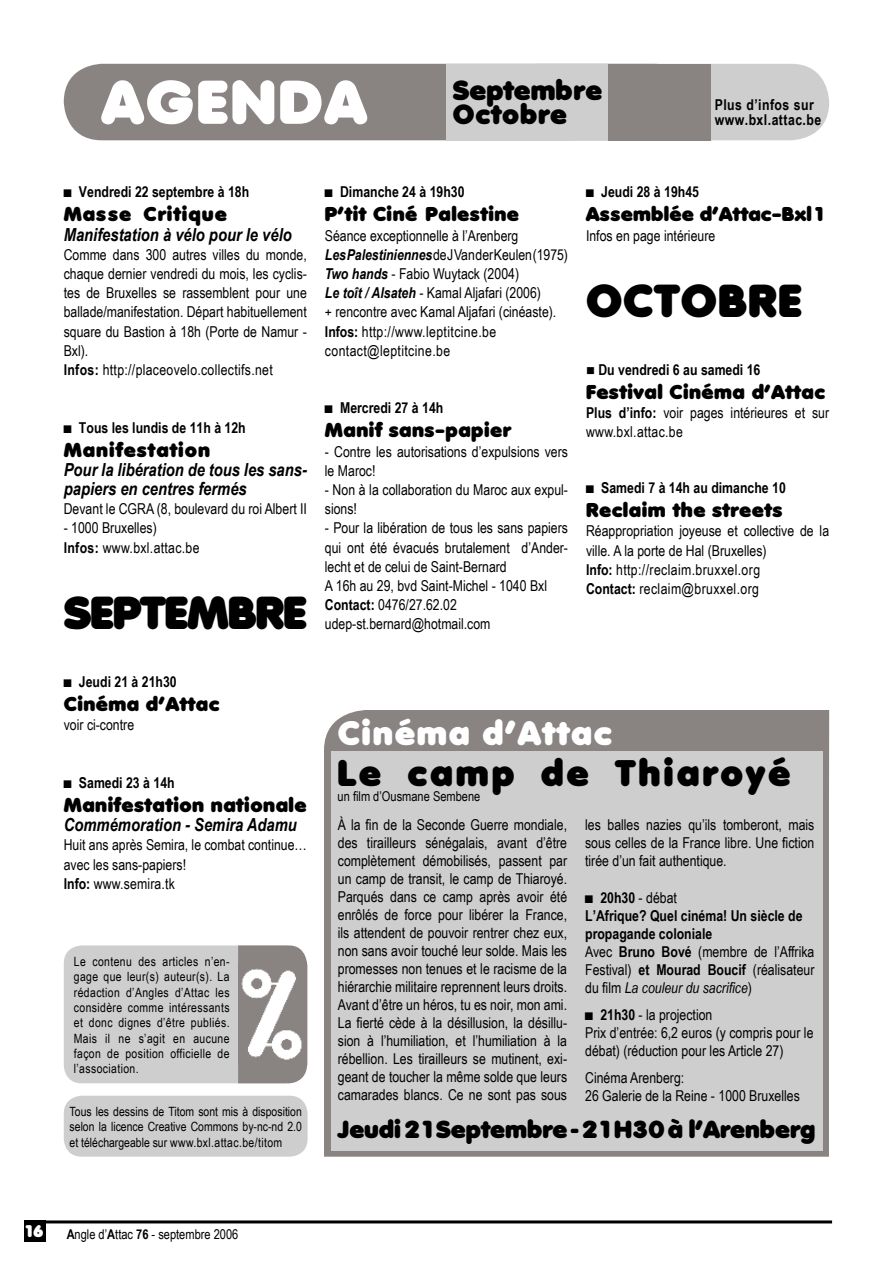
<style>
.page{position:relative;width:893px;height:1263px;background:#fff}
.page>*{position:absolute;margin:0;border:0;box-sizing:border-box;transform-origin:0 0}
.t1{font:60px "Debussy";letter-spacing:.04em;color:#fff}
.t2{font:45px "Debussy";letter-spacing:-.03em;color:#000}
.t3{font:45px "Debussy";letter-spacing:.02em;color:#000}
.t4{font:36px "Debussy";letter-spacing:.08em;color:#000}
.t5{font:33px "Debussy";letter-spacing:.05em;color:#fff}
.t6{font:27px/24px "Debussy";letter-spacing:.03em;color:#000}
.t7{font:24px "Debussy";color:#000}
.t8{font:19.5px "Debussy";letter-spacing:.025em;color:#000}
.t9{font:19.5px "Debussy";letter-spacing:.05em;color:#000}
.t10{font:italic 700 18px/19.2px "Arial Narrow";color:#000}
.t11{font:16.5px "Debussy";color:#fff}
.t12{font:15px/19.2px "Arial Narrow";color:#000}
.t13{font:700 15px/18px "Arial Narrow";color:#000}
.t14{font:700 15px/15px "Arial Narrow";letter-spacing:.03em;color:#000}
.t15{font:13.5px "Arial Narrow";color:#000}
.t16{font:12.75px/15.3px "Arial Narrow";letter-spacing:.03em;color:#000;text-align:justify}
.s1{font-weight:400;font-size:16.5px}
.s2{font-weight:700}
.s3{font-weight:700;font-style:italic}
.s4{font-weight:400}
.s5{font-weight:400;font-style:italic}
.s6{font-size:16.5px}
</style>
<div class="page">
<div style="left:24px;top:1220px;width:21px;height:22px;background:#000"></div>
<hr style="left:45px;top:1220px;width:787px;height:3px;background:#000">
<div style="left:64px;top:64px;width:627px;height:76px;background:#898382;border-radius:38px"></div>
<div style="left:499px;top:64px;width:330px;height:76px;background:#cfcece;border-radius:38px"></div>
<div style="left:446px;top:64px;width:128px;height:76px;background:#cfcece"></div>
<div style="left:608px;top:64px;width:102px;height:76px;background:#898382"></div>
<div style="left:64px;top:1096px;width:244px;height:61px;background:#cfcece;border-radius:18px"></div>
<div style="left:64px;top:945px;width:238px;height:138px;background:#cfcece;border-radius:18px"></div>
<svg style="left:238px;top:945px;width:69px;height:138px;background:#908b8a"></svg>
<img style="left:238px;top:962px;width:69px;height:102px">
<div style="left:324px;top:710px;width:505px;height:447px;background:#898382"></div>
<div style="left:331px;top:751px;width:491px;height:400px;background:#cfcece"></div>
<h1 class="t1" style="left:102px;top:69px;width:266px">AGENDA</h1>
<h3 class="t6" style="left:453px;top:79px;width:151px">Septembre<br>Octobre</h3>
<p class="t14" style="left:715px;top:97px;width:108px">Plus d’infos sur www.bxl.attac.be</p>
<p class="t13" style="left:64px;top:182px;width:187px"><span class="s1">■</span> Vendredi 22 septembre à 18h</p>
<h3 class="t9" style="left:64px;top:204px;width:165px">Masse Critique</h3>
<p class="t10" style="left:64px;top:224px;width:230px">Manifestation à vélo pour le vélo</p>
<p class="t12" style="left:64px;top:244px;width:245px">Comme dans 300 autres villes du monde, chaque dernier vendredi du mois, les cyclis&shy;tes de Bruxelles se rassemblent pour une ballade/manifestation. Départ habituellement square du Bastion à 18h (Porte de Namur - Bxl).<br><span class="s2">Infos:</span> http://placeovelo.collectifs.net</p>
<p class="t13" style="left:64px;top:418px;width:184px"><span class="s1">■</span> Tous les lundis de 11h à 12h</p>
<h3 class="t9" style="left:64px;top:439px;width:148px">Manifestation</h3>
<p class="t10" style="left:64px;top:459px;width:245px">Pour la libération de tous les sans&shy;papiers en centres fermés</p>
<p class="t12" style="left:64px;top:499px;width:245px">Devant le CGRA (8, boulevard du roi Albert II</p>
<p class="t12" style="left:64px;top:518px;width:137px">- 1000 Bruxelles)<br><span class="s2">Infos:</span> www.bxl.attac.be</p>
<h2 class="t2" style="left:64px;top:588px;width:245px">SEPTEMBRE</h2>
<p class="t13" style="left:64px;top:672px;width:114px"><span class="s1">■</span> Jeudi 21 à 21h30</p>
<h3 class="t8" style="left:64px;top:693px;width:157px">Cinéma d’Attac</h3>
<p class="t12" style="left:64px;top:715px;width:72px">voir ci-contre</p>
<p class="t13" style="left:64px;top:773px;width:112px"><span class="s1">■</span> Samedi 23 à 14h</p>
<h3 class="t8" style="left:64px;top:794px;width:244px">Manifestation nationale</h3>
<p class="t10" style="left:64px;top:814px;width:235px">Commémoration - Semira Adamu</p>
<p class="t12" style="left:64px;top:835px;width:245px">Huit ans après Semira, le combat continue… avec les sans-papiers!<br><span class="s2">Info:</span> www.semira.tk</p>
<p class="t16" style="left:74px;top:953px;width:157px">Le contenu des articles n’en&shy;gage que leur(s) auteur(s). La rédaction d’Angles d’Attac les considère comme intéressants et donc dignes d’être publiés.<br>Mais il ne s’agit en aucune façon de position officielle de l’association.</p>
<p class="t16" style="left:70px;top:1103px;width:234px">Tous les dessins de Titom sont mis à disposition selon la licence Creative Commons by-nc-nd 2.0 et téléchargeable sur www.bxl.attac.be/titom</p>
<p class="t13" style="left:325px;top:182px;width:141px"><span class="s1">■</span> Dimanche 24 à 19h30</p>
<h3 class="t8" style="left:325px;top:204px;width:196px">P’tit Ciné Palestine</h3>
<p class="t12" style="left:325px;top:225px;width:245px">Séance exceptionnelle à l’Arenberg<br><span class="s3">Les Palestiniennes</span> de J Van der Keulen (1975)<br><span class="s3">Two hands</span> - Fabio Wuytack (2004)<br><span class="s3">Le toît / Alsateh</span> - Kamal Aljafari (2006)<br>+ rencontre avec Kamal Aljafari (cinéaste).<br><span class="s2">Infos:</span> http://www.leptitcine.be contact@leptitcine.be</p>
<p class="t13" style="left:325px;top:398px;width:120px"><span class="s1">■</span> Mercredi 27 à 14h</p>
<h3 class="t8" style="left:325px;top:420px;width:188px">Manif sans-papier</h3>
<p class="t12" style="left:325px;top:441px;width:245px">- Contre les autorisations d’expulsions vers le Maroc!</p>
<p class="t12" style="left:325px;top:480px;width:245px">- Non à la collaboration du Maroc aux expul&shy;sions!</p>
<p class="t12" style="left:325px;top:518px;width:245px">- Pour la libération de tous les sans papiers qui ont été évacués brutalement d’Ander&shy;lecht et de celui de Saint-Bernard<br>A 16h au 29, bvd Saint-Michel - 1040 Bxl <span class="s2">Contact:</span> 0476/27.62.02 udep-st.bernard@hotmail.com</p>
<p class="t13" style="left:586px;top:182px;width:114px"><span class="s1">■</span> Jeudi 28 à 19h45</p>
<h3 class="t8" style="left:586px;top:204px;width:242px">Assemblée d’Attac-Bxl1</h3>
<p class="t12" style="left:586px;top:225px;width:131px">Infos en page intérieure</p>
<h2 class="t3" style="left:586px;top:276px;width:217px">OCTOBRE</h2>
<p class="t13" style="left:586px;top:360px;width:176px">■ Du vendredi 6 au samedi 16</p>
<h3 class="t8" style="left:586px;top:381px;width:241px">Festival Cinéma d’Attac</h3>
<p class="t12" style="left:586px;top:403px;width:245px"><span class="s2">Plus d’info:</span> voir pages intérieures et sur www.bxl.attac.be</p>
<p class="t13" style="left:586px;top:478px;width:201px"><span class="s1">■</span> Samedi 7 à 14h au dimanche 10</p>
<h3 class="t8" style="left:586px;top:499px;width:198px">Reclaim the streets</h3>
<p class="t12" style="left:586px;top:521px;width:245px">Réappropriation joyeuse et collective de la ville. A la porte de Hal (Bruxelles)<br><span class="s2">Info:</span> http://reclaim.bruxxel.org<br><span class="s2">Contact:</span> reclaim@bruxxel.org</p>
<h3 class="t5" style="left:338px;top:714px;width:276px">Cinéma d’Attac</h3>
<h3 class="t4" style="left:338px;top:753px;width:454px">Le camp de Thiaroyé</h3>
<p class="t15" style="left:338px;top:787px;width:144px">un film d’Ousmane Sembene</p>
<p class="t12" style="left:338px;top:815px;width:231px;line-height:18px;text-align:justify">À la fin de la Seconde Guerre mondiale, des tirailleurs sénégalais, avant d’être complètement démobilisés, passent par un camp de transit, le camp de Thiaroyé.<br>Parqués dans ce camp après avoir été enrôlés de force pour libérer la France, ils attendent de pouvoir rentrer chez eux, non sans avoir touché leur solde. Mais les promesses non tenues et le racisme de la hiérarchie militaire reprennent leurs droits.<br>Avant d’être un héros, tu es noir, mon ami.<br>La fierté cède à la désillusion, la désillu&shy;sion à l’humiliation, et l’humiliation à la rébellion. Les tirailleurs se mutinent, exi&shy;geant de toucher la même solde que leurs camarades blancs. Ce ne sont pas sous</p>
<p class="t12" style="left:585px;top:815px;width:231px;line-height:18px;text-align:justify">les balles nazies qu’ils tomberont, mais sous celles de la France libre. Une fiction tirée d’un fait authentique.</p>
<p class="t13" style="left:585px;top:888px;width:231px"><span class="s1">■</span> 20h30 <span class="s4">- débat<br></span>L’Afrique? Quel cinéma! Un siècle de propagande coloniale<br><span class="s4">Avec</span> Bruno Bové <span class="s4">(membre de l’Affrika<br>Festival)</span> et Mourad Boucif <span class="s4">(réalisateur du film</span> <span class="s5">La couleur du sacrifice</span><span class="s4">)</span></p>
<p class="t12" style="left:585px;top:1005px;width:230px;line-height:18px"><span class="s6">■</span> <span class="s2">21h30</span> - la projection<br>Prix d’entrée: 6,2 euros (y compris pour le débat) (réduction pour les Article 27)</p>
<p class="t12" style="left:585px;top:1068px;width:216px;line-height:18px">Cinéma Arenberg:<br>26 Galerie de la Reine - 1000 Bruxelles</p>
<h3 class="t7" style="left:338px;top:1116px;width:479px">Jeudi 21 Septembre - 21H30 à l’Arenberg</h3>
<p class="t11" style="left:24px;top:1222px;width:21px">16</p>
<p class="t15" style="left:67px;top:1224px;width:173px"><span class="s2">A</span>ngle d’<span class="s2">A</span>ttac <span class="s2">76</span> - septembre 2006</p>
</div>
